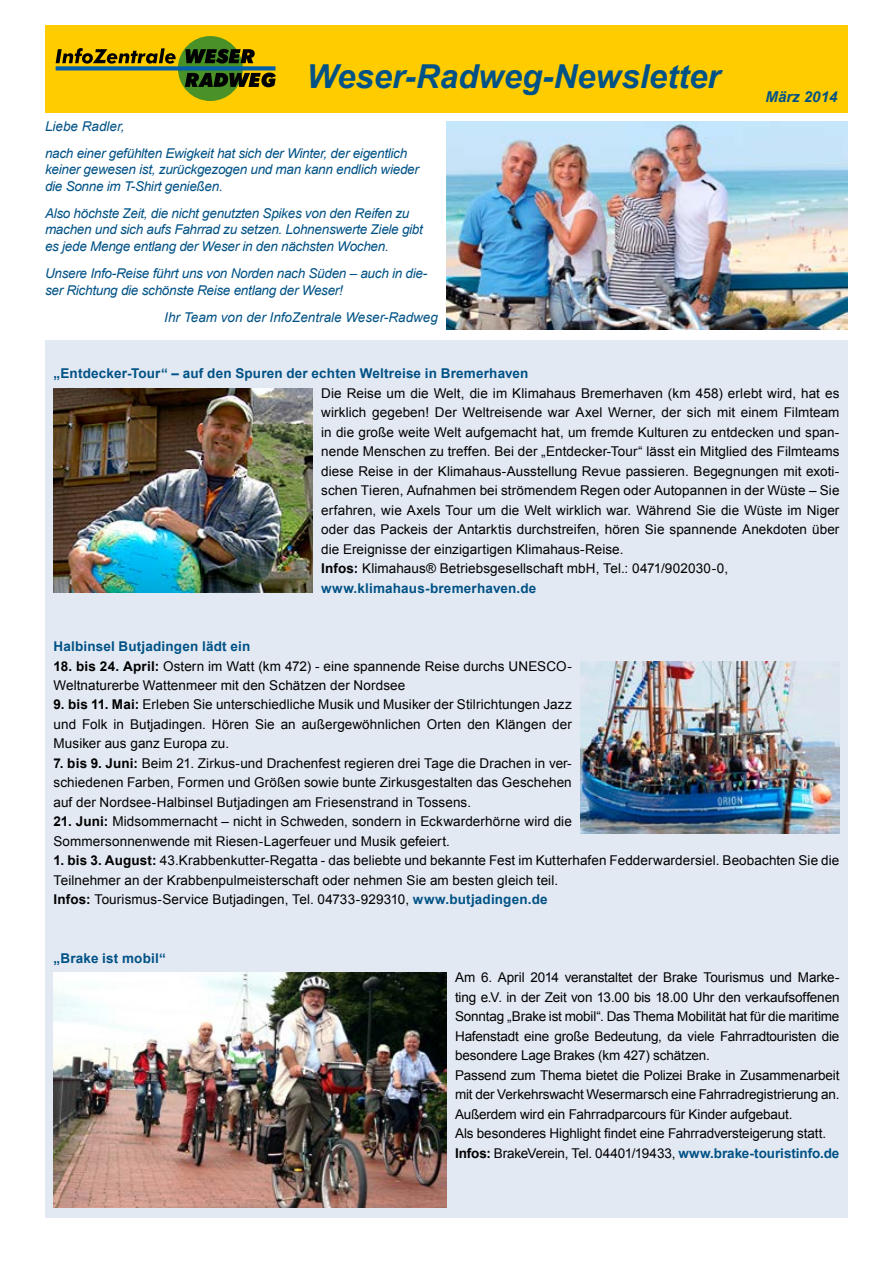
<style>
.page{position:relative;width:893px;height:1263px;background:#fff}
.page>*{position:absolute;margin:0;border:0;box-sizing:border-box;transform-origin:0 0}
.t1{font:italic 700 33px "Arial";color:#005286}
.t2{font:italic 700 15px "Arial";color:#005286}
.t3{font:13.5px/19.5px "Arial";letter-spacing:.005em;color:#000}
.t4{font:italic 13.5px/16.5px "Arial";letter-spacing:-.02em;color:#005286}
.t5{font:700 13.5px "Arial";letter-spacing:.01em;color:#005286}
.t6{font:italic 13.5px "Arial";color:#005286}
.s1{font-weight:700}
.s2{font-weight:700;color:#005286}
</style>
<div class="page">
<div style="left:45px;top:25px;width:803px;height:87px;background:#fc0"></div>
<div style="left:178px;top:36px;width:65px;height:65px;background:#4a9228;border-radius:50%"></div>
<svg style="left:185px;top:49px;width:70px;height:15px"></svg>
<svg style="left:185px;top:73px;width:91px;height:14px"></svg>
<svg style="left:188px;top:66px;width:87px;height:4px"></svg>
<svg style="left:56px;top:48px;width:120px;height:16px"></svg>
<div style="left:56px;top:66px;width:132px;height:5px;background:#005faa"></div>
<div style="left:45px;top:340px;width:803px;height:878px;background:#e3e9f3"></div>
<img style="left:446px;top:121px;width:402px;height:209px">
<img style="left:54px;top:388px;width:259px;height:204px">
<img style="left:580px;top:661px;width:259px;height:173px">
<img style="left:54px;top:972px;width:392px;height:235px">
<h1 class="t1" style="left:306px;top:54px;width:415px">Weser-Radweg-Newsletter</h1>
<p class="t4" style="left:45px;top:112px;width:364px;line-height:27.2px">Liebe Radler,<br>nach einer gefühlten Ewigkeit hat sich der Winter, der eigentlich</p>
<p class="t4" style="left:45px;top:161px;width:375px">keiner gewesen ist, zurückgezogen und man kann endlich wieder die Sonne im T-Shirt genießen.</p>
<p class="t4" style="left:45px;top:205px;width:379px">Also höchste Zeit, die nicht genutzten Spikes von den Reifen zu machen und sich aufs Fahrrad zu setzen. Lohnenswerte Ziele gibt es jede Menge entlang der Weser in den nächsten Wochen.</p>
<p class="t4" style="left:45px;top:265px;width:384px">Unsere Info-Reise führt uns von Norden nach Süden – auch in die&shy;ser Richtung die schönste Reise entlang der Weser!</p>
<p class="t6" style="left:164px;top:308px;width:275px">Ihr Team von der InfoZentrale Weser-Radweg</p>
<p class="t2" style="left:766px;top:87px;width:73px">März 2014</p>
<p class="t5" style="left:54px;top:364px;width:476px">„Entdecker-Tour“ – auf den Spuren der echten Weltreise in Bremerhaven</p>
<p class="t3" style="left:321px;top:383px;width:520px">Die Reise um die Welt, die im Klimahaus Bremerhaven (km 458) erlebt wird, hat es wirklich gegeben! Der Weltreisende war Axel Werner, der sich mit einem Filmteam in die große weite Welt aufgemacht hat, um fremde Kulturen zu entdecken und span&shy;nende Menschen zu treffen. Bei der „Entdecker-Tour“ lässt ein Mitglied des Filmteams diese Reise in der Klimahaus-Ausstellung Revue passieren. Begegnungen mit exoti&shy;schen Tieren, Aufnahmen bei strömendem Regen oder Autopannen in der Wüste – Sie erfahren, wie Axels Tour um die Welt wirklich war. Während Sie die Wüste im Niger oder das Packeis der Antarktis durchstreifen, hören Sie spannende Anekdoten über die Ereignisse der einzigartigen Klimahaus-Reise.<br><span class="s1">Infos:</span> Klimahaus® Betriebsgesellschaft mbH, Tel.: 0471/902030-0, <span class="s2">www.klimahaus-bremerhaven.de</span></p>
<p class="t5" style="left:54px;top:637px;width:198px">Halbinsel Butjadingen lädt ein</p>
<p class="t3" style="left:54px;top:656px;width:520px"><span class="s1">18. bis 24. April:</span> Ostern im Watt (km 472) - eine spannende Reise durchs UNESCO-<br>Weltnaturerbe Wattenmeer mit den Schätzen der Nordsee</p>
<p class="t3" style="left:54px;top:695px;width:520px;text-align:justify"><span class="s1">9. bis 11. Mai:</span> Erleben Sie unterschiedliche Musik und Musiker der Stilrichtungen Jazz und Folk in Butjadingen. Hören Sie an außergewöhnlichen Orten den Klängen der Musiker aus ganz Europa zu.</p>
<p class="t3" style="left:54px;top:754px;width:520px;text-align:justify"><span class="s1">7. bis 9. Juni:</span> Beim 21. Zirkus-und Drachenfest regieren drei Tage die Drachen in ver&shy;schiedenen Farben, Formen und Größen sowie bunte Zirkusgestalten das Geschehen auf der Nordsee-Halbinsel Butjadingen am Friesenstrand in Tossens.</p>
<p class="t3" style="left:54px;top:812px;width:520px"><span class="s1">21. Juni:</span> Midsommernacht – nicht in Schweden, sondern in Eckwarderhörne wird die<br>Sommersonnenwende mit Riesen-Lagerfeuer und Musik gefeiert.</p>
<p class="t3" style="left:54px;top:851px;width:787px"><span class="s1">1. bis 3. August:</span> 43.Krabbenkutter-Regatta - das beliebte und bekannte Fest im Kutterhafen Fedderwardersiel. Beobachten Sie die<br>Teilnehmer an der Krabbenpulmeisterschaft oder nehmen Sie am besten gleich teil.<br><span class="s1">Infos:</span> Tourismus-Service Butjadingen, Tel. 04733-929310, <span class="s2">www.butjadingen.de</span></p>
<p class="t5" style="left:54px;top:949px;width:114px">„Brake ist mobil“</p>
<p class="t3" style="left:455px;top:968px;width:386px">Am 6. April 2014 veranstaltet der Brake Tourismus und Marke&shy;ting e.V. in der Zeit von 13.00 bis 18.00 Uhr den verkaufsoffenen Sonntag „Brake ist mobil“. Das Thema Mobilität hat für die maritime Hafenstadt eine große Bedeutung, da viele Fahrradtouristen die besondere Lage Brakes (km 427) schätzen.<br>Passend zum Thema bietet die Polizei Brake in Zusammenarbeit mit der Verkehrswacht Wesermarsch eine Fahrradregistrierung an.<br>Außerdem wird ein Fahrradparcours für Kinder aufgebaut.<br>Als besonderes Highlight findet eine Fahrradversteigerung statt.<br><span class="s1">Infos:</span> BrakeVerein, Tel. 04401/19433, <span class="s2">www.brake-touristinfo.de</span></p>
</div>
